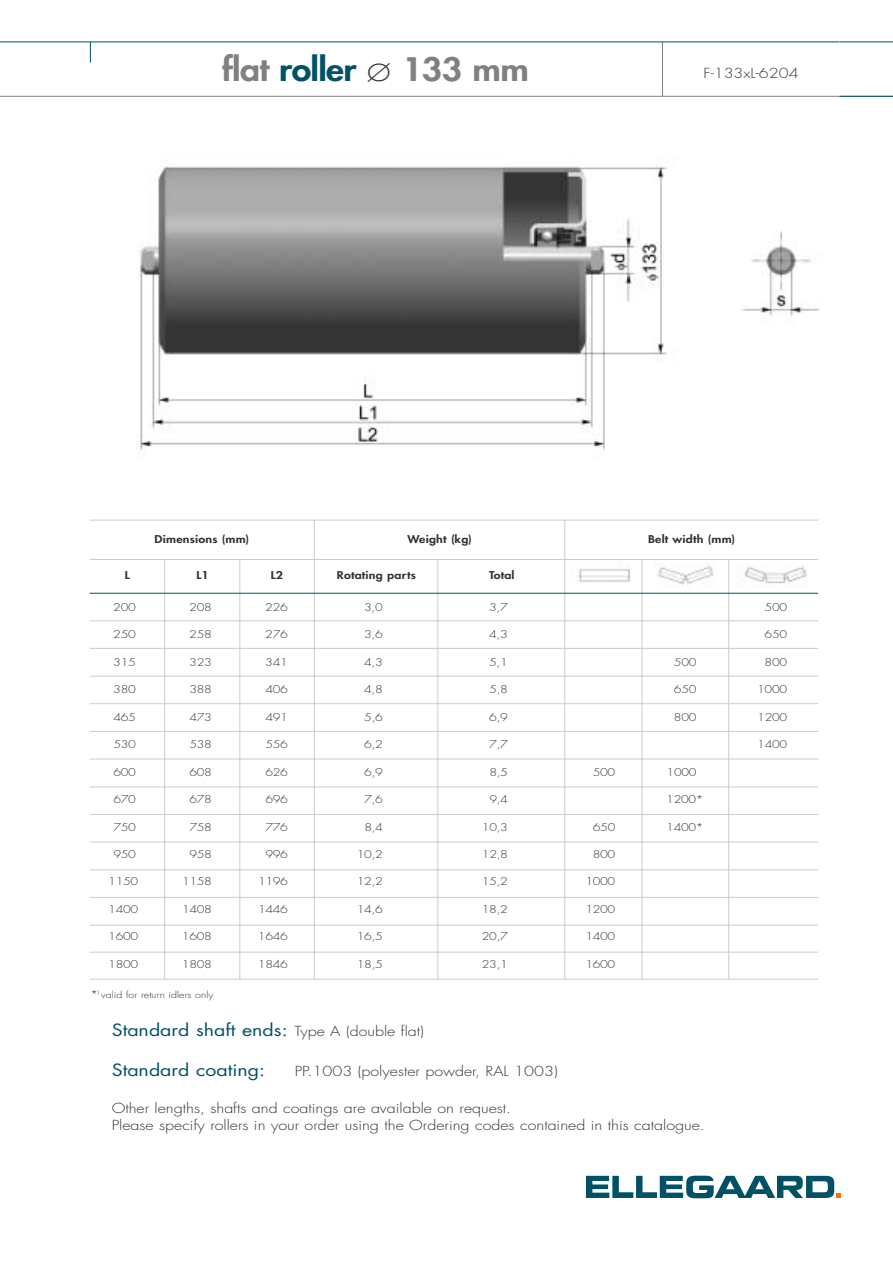
<style>
.page{position:relative;width:893px;height:1263px;background:#fff}
.page>*{position:absolute;margin:0;border:0;box-sizing:border-box;transform-origin:0 0}
.t1{font:800 31.5px "Futura";letter-spacing:-.015em;color:#808080;scale:1.13 1}
.t2{font:16.5px "Futura";color:#005266;scale:1.19 1}
.t3{font:300 13.5px/17.7px "Futura";color:#333;scale:1.19 1}
.t4{font:300 10.5px "Futura";letter-spacing:-.025em;color:#333;scale:1.19 1}
.t5{font:800 10.5px "Futura";letter-spacing:.015em;color:#333;scale:1.19 1}
.t6{font:300 9px "Futura";color:#333;scale:1.19 1}
.s1{color:#005266}
.s2{color:#333}
.s3{font-weight:300;font-size:13.5px;color:#333}
</style>
<div class="page">
<svg style="left:90px;top:43px;width:1px;height:20px"></svg>
<hr style="left:662px;top:42px;width:1px;height:54px;background:#808080">
<hr style="left:0;top:42px;width:839px;height:1px;background:#005266">
<hr style="left:0;top:96px;width:893px;height:1px;background:#808080">
<hr style="left:839px;top:42px;width:54px;height:1px;background:#005266">
<hr style="left:839px;top:96px;width:54px;height:1px;background:#005266">
<hr style="left:90px;top:559px;width:224px;height:1px;background:#ccc">
<hr style="left:164px;top:560px;width:1px;height:419px;background:#ccc">
<hr style="left:240px;top:559px;width:1px;height:420px;background:#ccc">
<hr style="left:438px;top:559px;width:1px;height:420px;background:#ccc">
<hr style="left:642px;top:559px;width:1px;height:420px;background:#ccc">
<hr style="left:314px;top:520px;width:1px;height:459px;background:#ccc">
<hr style="left:90px;top:620px;width:728px;height:1px;background:#ccc">
<hr style="left:90px;top:648px;width:728px;height:1px;background:#ccc">
<hr style="left:90px;top:676px;width:728px;height:1px;background:#ccc">
<hr style="left:90px;top:703px;width:728px;height:1px;background:#ccc">
<hr style="left:90px;top:731px;width:728px;height:1px;background:#ccc">
<hr style="left:90px;top:759px;width:728px;height:1px;background:#ccc">
<hr style="left:90px;top:787px;width:728px;height:1px;background:#ccc">
<hr style="left:90px;top:814px;width:728px;height:1px;background:#ccc">
<hr style="left:90px;top:842px;width:728px;height:1px;background:#ccc">
<hr style="left:90px;top:869px;width:728px;height:1px;background:#ccc">
<hr style="left:90px;top:897px;width:728px;height:1px;background:#ccc">
<hr style="left:90px;top:925px;width:728px;height:1px;background:#ccc">
<hr style="left:90px;top:952px;width:728px;height:1px;background:#ccc">
<hr style="left:90px;top:979px;width:728px;height:1px;background:#ccc">
<hr style="left:90px;top:520px;width:728px;height:1px;background:#ccc">
<hr style="left:297px;top:559px;width:390px;height:1px;background:#ccc">
<hr style="left:565px;top:520px;width:1px;height:459px;background:#ccc">
<hr style="left:687px;top:559px;width:131px;height:1px;background:#ccc">
<img style="left:136px;top:165px;width:684px;height:286px">
<hr style="left:728px;top:559px;width:1px;height:420px;background:#ccc">
<hr style="left:90px;top:593px;width:728px;height:1px;background:#005266">
<img style="left:578px;top:568px;width:52px;height:14px">
<img style="left:655px;top:565px;width:59px;height:20px">
<img style="left:744px;top:565px;width:64px;height:19px">
<svg style="left:408px;top:596px;width:420px;height:603px"></svg>
<svg style="left:586px;top:1176px;width:255px;height:22px"></svg>
<h1 class="t1" style="left:222px;top:50px;width:273px">flat <span class="s1">roller</span> <span class="s2">∅</span> 133 mm</h1>
<p class="t3" style="left:704px;top:64px;width:81px">F-133xL-6204</p>
<p class="t5" style="left:155px;top:532px;width:81px">Dimensions (mm)</p>
<p class="t5" style="left:408px;top:532px;width:56px">Weight (kg)</p>
<p class="t5" style="left:648px;top:532px;width:75px">Belt width (mm)</p>
<p class="t5" style="left:125px;top:569px;width:6px">L</p>
<p class="t5" style="left:196px;top:569px;width:12px">L1</p>
<p class="t5" style="left:271px;top:569px;width:12px">L2</p>
<p class="t5" style="left:337px;top:569px;width:68px">Rotating parts</p>
<p class="t5" style="left:489px;top:569px;width:23px">Total</p>
<p class="t4" style="left:113px;top:601px;width:20px">200</p>
<p class="t4" style="left:189px;top:601px;width:20px">208</p>
<p class="t4" style="left:265px;top:601px;width:20px">226</p>
<p class="t4" style="left:364px;top:601px;width:17px">3,0</p>
<p class="t4" style="left:489px;top:601px;width:17px">3,7</p>
<p class="t4" style="left:765px;top:601px;width:20px">500</p>
<p class="t4" style="left:113px;top:628px;width:20px">250</p>
<p class="t4" style="left:189px;top:628px;width:20px">258</p>
<p class="t4" style="left:265px;top:628px;width:20px">276</p>
<p class="t4" style="left:364px;top:628px;width:17px">3,6</p>
<p class="t4" style="left:489px;top:628px;width:17px">4,3</p>
<p class="t4" style="left:765px;top:628px;width:20px">650</p>
<p class="t4" style="left:113px;top:656px;width:20px">315</p>
<p class="t4" style="left:189px;top:656px;width:20px">323</p>
<p class="t4" style="left:265px;top:656px;width:20px">341</p>
<p class="t4" style="left:364px;top:656px;width:17px">4,3</p>
<p class="t4" style="left:489px;top:656px;width:17px">5,1</p>
<p class="t4" style="left:674px;top:656px;width:20px">500</p>
<p class="t4" style="left:765px;top:656px;width:20px">800</p>
<p class="t4" style="left:113px;top:683px;width:20px">380</p>
<p class="t4" style="left:189px;top:683px;width:20px">388</p>
<p class="t4" style="left:265px;top:683px;width:20px">406</p>
<p class="t4" style="left:364px;top:683px;width:17px">4,8</p>
<p class="t4" style="left:489px;top:683px;width:17px">5,8</p>
<p class="t4" style="left:674px;top:683px;width:20px">650</p>
<p class="t4" style="left:757px;top:683px;width:27px">1000</p>
<p class="t4" style="left:113px;top:710px;width:20px">465</p>
<p class="t4" style="left:189px;top:710px;width:20px">473</p>
<p class="t4" style="left:265px;top:710px;width:20px">491</p>
<p class="t4" style="left:364px;top:710px;width:17px">5,6</p>
<p class="t4" style="left:489px;top:710px;width:17px">6,9</p>
<p class="t4" style="left:674px;top:710px;width:20px">800</p>
<p class="t4" style="left:757px;top:710px;width:27px">1200</p>
<p class="t4" style="left:113px;top:738px;width:20px">530</p>
<p class="t4" style="left:189px;top:738px;width:20px">538</p>
<p class="t4" style="left:265px;top:738px;width:20px">556</p>
<p class="t4" style="left:364px;top:738px;width:17px">6,2</p>
<p class="t4" style="left:489px;top:738px;width:17px">7,7</p>
<p class="t4" style="left:757px;top:738px;width:27px">1400</p>
<p class="t4" style="left:113px;top:765px;width:20px">600</p>
<p class="t4" style="left:189px;top:765px;width:20px">608</p>
<p class="t4" style="left:265px;top:765px;width:20px">626</p>
<p class="t4" style="left:364px;top:765px;width:17px">6,9</p>
<p class="t4" style="left:489px;top:765px;width:17px">8,5</p>
<p class="t4" style="left:593px;top:765px;width:20px">500</p>
<p class="t4" style="left:667px;top:765px;width:27px">1000</p>
<p class="t4" style="left:113px;top:793px;width:20px">670</p>
<p class="t4" style="left:189px;top:793px;width:20px">678</p>
<p class="t4" style="left:265px;top:793px;width:20px">696</p>
<p class="t4" style="left:364px;top:793px;width:17px">7,6</p>
<p class="t4" style="left:489px;top:793px;width:17px">9,4</p>
<p class="t4" style="left:666px;top:793px;width:33px">1200*</p>
<p class="t4" style="left:113px;top:820px;width:20px">750</p>
<p class="t4" style="left:189px;top:820px;width:20px">758</p>
<p class="t4" style="left:265px;top:820px;width:20px">776</p>
<p class="t4" style="left:364px;top:820px;width:17px">8,4</p>
<p class="t4" style="left:482px;top:820px;width:23px">10,3</p>
<p class="t4" style="left:593px;top:820px;width:20px">650</p>
<p class="t4" style="left:666px;top:820px;width:33px">1400*</p>
<p class="t4" style="left:113px;top:848px;width:20px">950</p>
<p class="t4" style="left:189px;top:848px;width:20px">958</p>
<p class="t4" style="left:265px;top:848px;width:20px">996</p>
<p class="t4" style="left:357px;top:848px;width:23px">10,2</p>
<p class="t4" style="left:482px;top:848px;width:23px">12,8</p>
<p class="t4" style="left:593px;top:848px;width:20px">800</p>
<p class="t4" style="left:108px;top:875px;width:27px">1150</p>
<p class="t4" style="left:182px;top:875px;width:27px">1158</p>
<p class="t4" style="left:258px;top:875px;width:27px">1196</p>
<p class="t4" style="left:357px;top:875px;width:23px">12,2</p>
<p class="t4" style="left:482px;top:875px;width:23px">15,2</p>
<p class="t4" style="left:585px;top:875px;width:27px">1000</p>
<p class="t4" style="left:108px;top:903px;width:27px">1400</p>
<p class="t4" style="left:182px;top:903px;width:27px">1408</p>
<p class="t4" style="left:258px;top:903px;width:27px">1446</p>
<p class="t4" style="left:357px;top:903px;width:23px">14,6</p>
<p class="t4" style="left:482px;top:903px;width:23px">18,2</p>
<p class="t4" style="left:585px;top:903px;width:27px">1200</p>
<p class="t4" style="left:108px;top:930px;width:27px">1600</p>
<p class="t4" style="left:182px;top:930px;width:27px">1608</p>
<p class="t4" style="left:258px;top:930px;width:27px">1646</p>
<p class="t4" style="left:357px;top:930px;width:23px">16,5</p>
<p class="t4" style="left:482px;top:930px;width:23px">20,7</p>
<p class="t4" style="left:585px;top:930px;width:27px">1400</p>
<p class="t4" style="left:108px;top:957px;width:27px">1800</p>
<p class="t4" style="left:182px;top:957px;width:27px">1808</p>
<p class="t4" style="left:258px;top:957px;width:27px">1846</p>
<p class="t4" style="left:357px;top:957px;width:23px">18,5</p>
<p class="t4" style="left:482px;top:957px;width:23px">23,1</p>
<p class="t4" style="left:585px;top:957px;width:27px">1600</p>
<p class="t4" style="left:90px;top:988px;width:9px">*<sup>)</sup></p>
<p class="t6" style="left:101px;top:990px;width:96px">valid for return idlers only</p>
<h2 class="t2" style="left:112px;top:1020px;width:264px">Standard shaft ends: <span class="s3">Type A (double flat)</span></h2>
<h2 class="t2" style="left:112px;top:1059px;width:130px">Standard coating:</h2>
<p class="t3" style="left:295px;top:1062px;width:223px">PP.1003 (polyester powder, RAL 1003)</p>
<p class="t3" style="left:112px;top:1099px;width:500px">Other lengths, shafts and coatings are available on request.<br>Please specify rollers in your order using the Ordering codes contained in this catalogue.</p>
</div>
